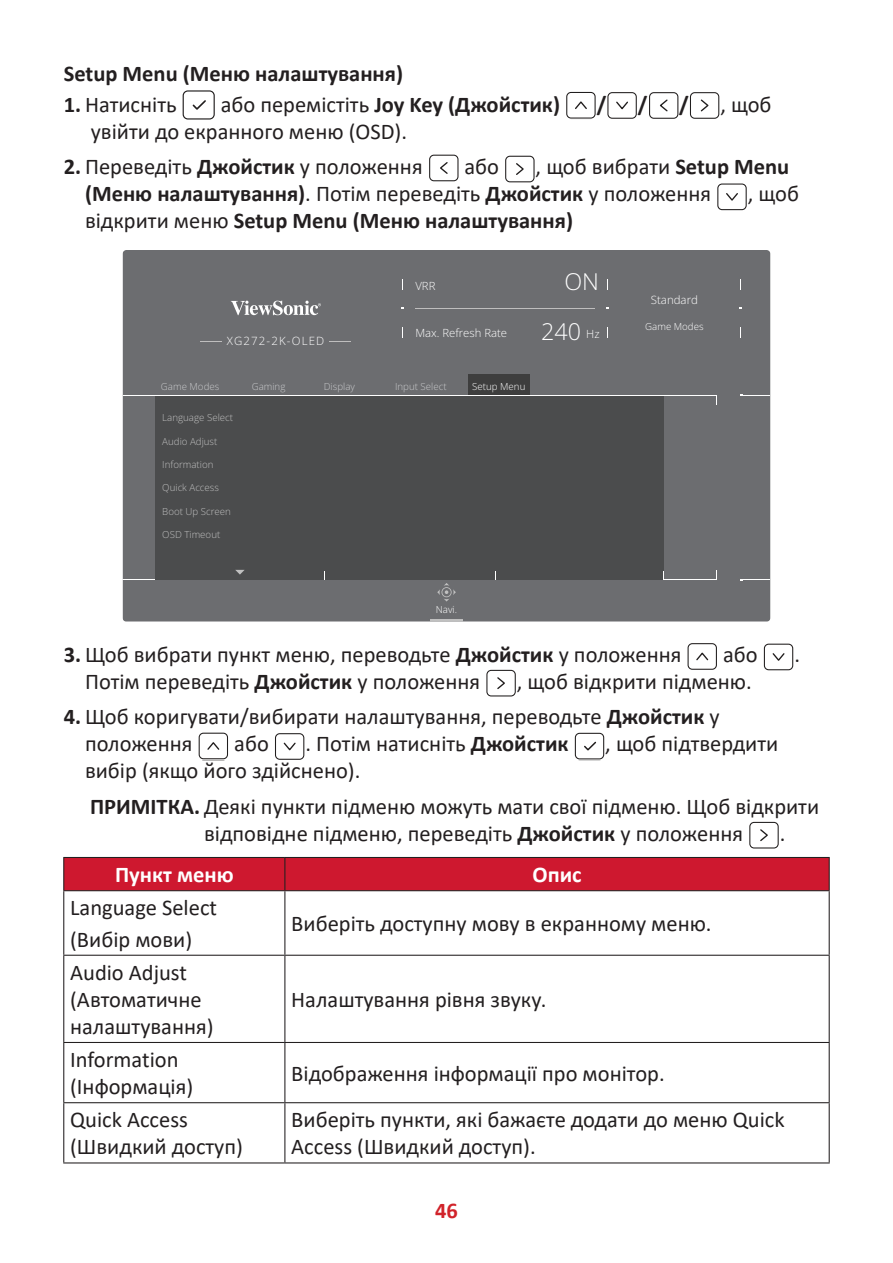
<style>
.page{position:relative;width:893px;height:1263px;background:#fff}
.page>*{position:absolute;margin:0;border:0;box-sizing:border-box;transform-origin:0 0}
.t1{font:300 23.4px/50.4px "Open Sans";color:#fff}
.t2{font:22.5px/27px "Calibri";color:#231f20}
.t3{font:700 22.5px "Calibri";color:#231f20}
.t4{font:700 22.5px "Calibri";color:#fff}
.t5{font:700 22.5px "Calibri";color:#d1232a}
.t6{font:300 11.55px "Open Sans";letter-spacing:.1em;color:#fff}
.t7{font:300 11.55px "Open Sans";color:#fff}
.t8{font:300 11.4px "Open Sans";color:#fff}
.t9{font:300 9.75px "Open Sans";color:#c0c0c0}
.t10{font:300 9.75px "Open Sans";color:#c8c9cb}
.t11{font:300 9.75px "Open Sans";color:#fff}
.s1{font-weight:700}
.s2{font-weight:400}
</style>
<div class="page">
<div style="left:183px;top:90px;width:32px;height:30px;border:1px solid #211e1e;border-radius:5px"></div>
<svg style="left:192px;top:100px;width:14px;height:10px"></svg>
<div style="left:566px;top:92px;width:30px;height:27px;border:1px solid #211e1e;border-radius:4px"></div>
<svg style="left:575px;top:101px;width:12px;height:8px"></svg>
<div style="left:607px;top:92px;width:30px;height:27px;border:1px solid #211e1e;border-radius:4px"></div>
<svg style="left:616px;top:101px;width:12px;height:9px"></svg>
<div style="left:649px;top:92px;width:29px;height:27px;border:1px solid #211e1e;border-radius:4px"></div>
<svg style="left:660px;top:99px;width:8px;height:13px"></svg>
<div style="left:690px;top:92px;width:29px;height:27px;border:1px solid #211e1e;border-radius:4px"></div>
<svg style="left:700px;top:99px;width:9px;height:13px"></svg>
<div style="left:429px;top:155px;width:29px;height:26px;border:1px solid #211e1e;border-radius:4px"></div>
<svg style="left:440px;top:162px;width:8px;height:12px"></svg>
<div style="left:505px;top:156px;width:30px;height:26px;border:1px solid #211e1e;border-radius:4px"></div>
<svg style="left:516px;top:163px;width:8px;height:12px"></svg>
<div style="left:717px;top:184px;width:30px;height:26px;border:1px solid #211e1e;border-radius:4px"></div>
<svg style="left:726px;top:193px;width:12px;height:8px"></svg>
<div style="left:123px;top:250px;width:647px;height:372px;background:#6c6d70"></div>
<div style="left:468px;top:375px;width:61px;height:20px;background:#3e3e3e"></div>
<hr style="left:122px;top:579px;width:594px;height:1px;background:#fff">
<svg style="left:740px;top:394px;width:30px;height:2px"></svg>
<svg style="left:740px;top:579px;width:30px;height:1px"></svg>
<div style="left:155px;top:395px;width:509px;height:184px;background:#4b4c4d"></div>
<hr style="left:123px;top:395px;width:593px;height:1px;background:#fff">
<svg style="left:329px;top:341px;width:22px;height:1px"></svg>
<svg style="left:200px;top:341px;width:22px;height:1px"></svg>
<svg style="left:231px;top:301px;width:90px;height:14px"></svg>
<hr style="left:430px;top:619px;width:32px;height:3px;background:#c0c0c0">
<svg style="left:437px;top:583px;width:19px;height:18px"></svg>
<hr style="left:415px;top:308px;width:180px;height:1px;background:#bfbebe">
<svg style="left:235px;top:570px;width:10px;height:5px"></svg>
<div style="left:688px;top:643px;width:29px;height:27px;border:1px solid #211e1e;border-radius:4px"></div>
<svg style="left:696px;top:652px;width:13px;height:9px"></svg>
<div style="left:764px;top:644px;width:29px;height:26px;border:1px solid #211e1e;border-radius:4px"></div>
<svg style="left:772px;top:653px;width:13px;height:8px"></svg>
<div style="left:486px;top:670px;width:30px;height:26px;border:1px solid #211e1e;border-radius:4px"></div>
<svg style="left:497px;top:677px;width:8px;height:12px"></svg>
<div style="left:199px;top:733px;width:29px;height:26px;border:1px solid #211e1e;border-radius:4px"></div>
<svg style="left:207px;top:742px;width:13px;height:8px"></svg>
<div style="left:275px;top:733px;width:29px;height:27px;border:1px solid #211e1e;border-radius:4px"></div>
<svg style="left:283px;top:742px;width:13px;height:9px"></svg>
<div style="left:575px;top:733px;width:29px;height:26px;border:1px solid #211e1e;border-radius:4px"></div>
<svg style="left:584px;top:741px;width:13px;height:10px"></svg>
<div style="left:749px;top:822px;width:30px;height:26px;border:1px solid #211e1e;border-radius:4px"></div>
<svg style="left:760px;top:829px;width:8px;height:13px"></svg>
<div style="left:64px;top:858px;width:765px;height:32px;background:#ce182f"></div>
<hr style="left:63px;top:857px;width:222px;height:1px;background:#231f20">
<hr style="left:63px;top:858px;width:1px;height:32px;background:#231f20">
<hr style="left:285px;top:857px;width:545px;height:1px;background:#231f20">
<hr style="left:284px;top:858px;width:1px;height:32px;background:#231f20">
<hr style="left:829px;top:858px;width:1px;height:32px;background:#231f20">
<hr style="left:63px;top:890px;width:222px;height:1px;background:#231f20">
<hr style="left:63px;top:891px;width:1px;height:64px;background:#231f20">
<hr style="left:285px;top:890px;width:545px;height:1px;background:#231f20">
<hr style="left:284px;top:891px;width:1px;height:64px;background:#231f20">
<hr style="left:829px;top:891px;width:1px;height:64px;background:#231f20">
<hr style="left:63px;top:955px;width:222px;height:1px;background:#231f20">
<hr style="left:63px;top:956px;width:1px;height:86px;background:#231f20">
<hr style="left:285px;top:955px;width:545px;height:1px;background:#231f20">
<hr style="left:284px;top:956px;width:1px;height:86px;background:#231f20">
<hr style="left:829px;top:956px;width:1px;height:86px;background:#231f20">
<hr style="left:63px;top:1042px;width:222px;height:1px;background:#231f20">
<hr style="left:63px;top:1043px;width:1px;height:59px;background:#231f20">
<hr style="left:285px;top:1042px;width:545px;height:1px;background:#231f20">
<hr style="left:284px;top:1043px;width:1px;height:59px;background:#231f20">
<hr style="left:829px;top:1043px;width:1px;height:59px;background:#231f20">
<hr style="left:63px;top:1102px;width:222px;height:1px;background:#231f20">
<hr style="left:63px;top:1103px;width:1px;height:59px;background:#231f20">
<hr style="left:285px;top:1102px;width:545px;height:1px;background:#231f20">
<hr style="left:284px;top:1103px;width:1px;height:59px;background:#231f20">
<hr style="left:829px;top:1103px;width:1px;height:59px;background:#231f20">
<hr style="left:63px;top:1162px;width:222px;height:1px;background:#231f20">
<hr style="left:285px;top:1162px;width:545px;height:1px;background:#231f20">
<p class="t3" style="left:64px;top:57px;width:341px">Setup Menu (Меню налаштування)</p>
<p class="t2" style="left:64px;top:90px;width:114px"><span class="s1">1.</span> Натисніть</p>
<p class="t3" style="left:221px;top:89px;width:341px"><span class="s2">або перемістіть</span> Joy Key (Джойстик)</p>
<p class="t3" style="left:597px;top:89px;width:11px">/</p>
<p class="t3" style="left:638px;top:89px;width:11px">/</p>
<p class="t3" style="left:679px;top:89px;width:11px">/</p>
<p class="t2" style="left:720px;top:90px;width:53px">, щоб</p>
<p class="t2" style="left:91px;top:117px;width:318px">увійти до екранного меню (OSD).</p>
<p class="t2" style="left:64px;top:153px;width:360px"><span class="s1">2.</span> Переведіть <span class="s1">Джойстик</span> у положення</p>
<p class="t2" style="left:464px;top:153px;width:36px">або</p>
<p class="t2" style="left:85px;top:153px;width:706px;text-indent:451px">, щоб вибрати <span class="s1">Setup Menu (Меню налаштування)</span>. Потім переведіть <span class="s1">Джойстик</span> у положення</p>
<p class="t2" style="left:748px;top:180px;width:53px">, щоб</p>
<p class="t3" style="left:85px;top:205px;width:489px"><span class="s2">відкрити меню</span> Setup Menu (Меню налаштування)</p>
<p class="t6" style="left:227px;top:333px;width:99px">XG272-2K-OLED</p>
<p class="t1" style="left:541px;top:256px;width:59px;text-indent:23px">ON<br>240</p>
<p class="t8" style="left:415px;top:278px;width:22px">VRR</p>
<p class="t8" style="left:415px;top:325px;width:93px">Max. Refresh Rate</p>
<p class="t8" style="left:586px;top:326px;width:15px">Hz</p>
<p class="t10" style="left:161px;top:380px;width:60px">Game Modes</p>
<p class="t10" style="left:252px;top:380px;width:35px">Gaming</p>
<p class="t10" style="left:324px;top:380px;width:33px">Display</p>
<p class="t10" style="left:395px;top:380px;width:53px">Input Select</p>
<p class="t11" style="left:472px;top:380px;width:55px">Setup Menu</p>
<p class="t9" style="left:162px;top:411px;width:72px">Language Select</p>
<p class="t9" style="left:162px;top:434px;width:57px">Audio Adjust</p>
<p class="t9" style="left:162px;top:458px;width:53px">Information</p>
<p class="t9" style="left:162px;top:481px;width:58px">Quick Access</p>
<p class="t9" style="left:162px;top:504px;width:70px">Boot Up Screen</p>
<p class="t9" style="left:162px;top:528px;width:59px">OSD Timeout</p>
<p class="t11" style="left:436px;top:603px;width:23px">Navi.</p>
<p class="t7" style="left:651px;top:292px;width:49px">Standard</p>
<p class="t11" style="left:645px;top:320px;width:60px">Game Modes</p>
<p class="t2" style="left:64px;top:640px;width:619px"><span class="s1">3.</span> Щоб вибрати пункт меню, переводьте <span class="s1">Джойстик</span> у положення</p>
<p class="t2" style="left:723px;top:640px;width:36px">або</p>
<p class="t2" style="left:794px;top:640px;width:7px">.</p>
<p class="t2" style="left:85px;top:667px;width:397px">Потім переведіть <span class="s1">Джойстик</span> у положення</p>
<p class="t2" style="left:517px;top:667px;width:236px">, щоб відкрити підменю.</p>
<p class="t2" style="left:85px;top:702px;width:636px;text-indent:-21px"><span class="s1">4.</span> Щоб коригувати/вибирати налаштування, переводьте <span class="s1">Джойстик</span> у положення</p>
<p class="t2" style="left:234px;top:729px;width:36px">або</p>
<p class="t2" style="left:305px;top:729px;width:265px">. Потім натисніть <span class="s1">Джойстик</span></p>
<p class="t2" style="left:605px;top:729px;width:175px">, щоб підтвердити</p>
<p class="t2" style="left:85px;top:752px;width:736px;line-height:35.5px">вибір (якщо його здійснено).<br><span class="s1">ПРИМІТКА.</span> Деякі пункти підменю можуть мати свої підменю. Щоб відкрити</p>
<p class="t2" style="left:204px;top:819px;width:541px">відповідне підменю, переведіть <span class="s1">Джойстик</span> у положення</p>
<p class="t2" style="left:780px;top:819px;width:7px">.</p>
<p class="t4" style="left:115px;top:859px;width:120px">Пункт меню</p>
<p class="t4" style="left:532px;top:859px;width:51px">Опис</p>
<p class="t2" style="left:70px;top:892px;width:148px;line-height:31.2px">Language Select (Вибір мови)</p>
<p class="t2" style="left:291px;top:909px;width:422px">Виберіть доступну мову в екранному меню.</p>
<p class="t2" style="left:70px;top:958px;width:145px">Audio Adjust (Автоматичне налаштування)</p>
<p class="t2" style="left:70px;top:1046px;width:125px">Information (Інформація)</p>
<p class="t2" style="left:291px;top:985px;width:257px">Налаштування рівня звуку.</p>
<p class="t2" style="left:291px;top:1059px;width:375px">Відображення інформації про монітор.</p>
<p class="t2" style="left:70px;top:1106px;width:174px">Quick Access (Швидкий доступ)</p>
<p class="t2" style="left:291px;top:1106px;width:495px">Виберіть пункти, які бажаєте додати до меню Quick<br>Access (Швидкий доступ).</p>
<p class="t5" style="left:435px;top:1194px;width:24px">46</p>
</div>
